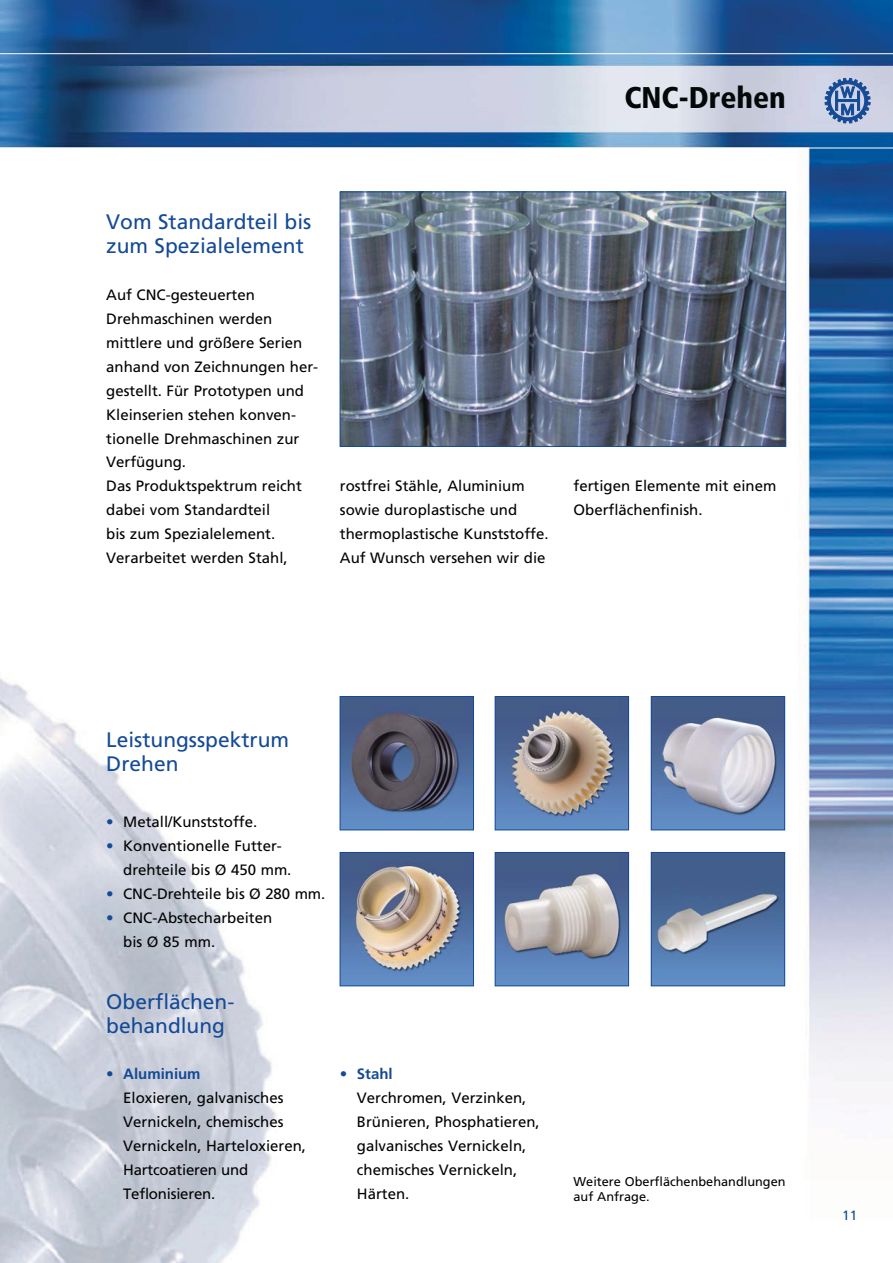
<style>
.page{position:relative;width:893px;height:1263px;background:#fff}
.page>*{position:absolute;margin:0;border:0;box-sizing:border-box;transform-origin:0 0}
.t1{font:900 condensed 30px "Frutiger";color:#040809}
.t2{font:21px/24px "Frutiger";color:#144a96}
.t3{font:15px/24px "Frutiger";color:#010202}
.t4{font:13.5px "Frutiger";color:#144a96}
.t5{font:12.75px/15px "Frutiger";color:#010202}
.s1{color:#144a96}
.s2{font-weight:700;color:#144a96}
</style>
<div class="page">
<img style="left:0;top:1px;width:892px;height:1131px">
<div style="left:0;top:524px;width:558px;height:738px;background:#fff"></div>
<img style="left:0;top:677px;width:277px;height:585px">
<img style="left:342px;top:698px;width:130px;height:130px">
<div style="left:340px;top:696px;width:134px;height:134px;border:1px solid #144a96"></div>
<img style="left:497px;top:698px;width:130px;height:130px">
<div style="left:495px;top:696px;width:134px;height:134px;border:1px solid #144a96"></div>
<img style="left:653px;top:698px;width:130px;height:130px">
<div style="left:651px;top:696px;width:134px;height:134px;border:1px solid #144a96"></div>
<img style="left:342px;top:854px;width:130px;height:130px">
<div style="left:340px;top:852px;width:134px;height:134px;border:1px solid #144a96"></div>
<img style="left:497px;top:854px;width:130px;height:130px">
<div style="left:495px;top:852px;width:134px;height:134px;border:1px solid #144a96"></div>
<img style="left:653px;top:854px;width:130px;height:130px">
<div style="left:651px;top:852px;width:134px;height:134px;border:1px solid #144a96"></div>
<img style="left:342px;top:194px;width:442px;height:251px">
<div style="left:340px;top:192px;width:446px;height:255px;border:1px solid #144a96"></div>
<hr style="left:0;top:148px;width:892px;height:1px;background:#fff">
<hr style="left:0;top:53px;width:892px;height:1px;background:#fff">
<svg style="left:825px;top:78px;width:45px;height:45px;background:#6d8bbb"></svg>
<div style="left:830px;top:84px;width:35px;height:34px;border:1px solid #144a96;border-radius:50%"></div>
<h1 class="t1" style="left:624px;top:86px;width:163px">CNC-Drehen</h1>
<h2 class="t2" style="left:106px;top:212px;width:207px">Vom Standardteil bis zum Spezialelement</h2>
<p class="t3" style="left:106px;top:284px;width:213px">Auf CNC-gesteuerten<br>Drehmaschinen werden mittlere und größere Serien anhand von Zeichnungen her&shy;gestellt. Für Prototypen und<br>Kleinserien stehen konven&shy;tionelle Drehmaschinen zur<br>Verfügung.<br>Das Produktspektrum reicht dabei vom Standardteil<br>bis zum Spezialelement.<br>Verarbeitet werden Stahl,</p>
<p class="t3" style="left:340px;top:475px;width:210px">rostfrei Stähle, Aluminium sowie duroplastische und thermoplastische Kunststoffe.<br>Auf Wunsch versehen wir die</p>
<p class="t3" style="left:573px;top:475px;width:204px">fertigen Elemente mit einem<br>Oberflächenfinish.</p>
<h2 class="t2" style="left:106px;top:730px;width:185px">Leistungsspektrum<br>Drehen</h2>
<p class="t3" style="left:106px;top:811px;width:153px"><span class="s1">•</span> Metall/Kunststoffe.</p>
<p class="t3" style="left:123px;top:835px;width:170px;text-indent:-17px"><span class="s1">•</span> Konventionelle Futter&shy;drehteile bis Ø 450 mm.</p>
<p class="t3" style="left:106px;top:883px;width:221px"><span class="s1">•</span> CNC-Drehteile bis Ø 280 mm.</p>
<p class="t3" style="left:123px;top:907px;width:151px;text-indent:-17px"><span class="s1">•</span> CNC-Abstecharbeiten bis Ø 85 mm.</p>
<h2 class="t2" style="left:106px;top:991px;width:130px">Oberflächen&shy;behandlung</h2>
<p class="t3" style="left:123px;top:1063px;width:184px;text-indent:-17px"><span class="s1">•</span> <span class="s2">Aluminium<br></span>Eloxieren, galvanisches<br>Vernickeln, chemisches<br>Vernickeln, Harteloxieren,<br>Hartcoatieren und<br>Teflonisieren.</p>
<p class="t3" style="left:357px;top:1063px;width:184px;text-indent:-17px"><span class="s1">•</span> <span class="s2">Stahl<br></span>Verchromen, Verzinken,<br>Brünieren, Phosphatieren, galvanisches Vernickeln, chemisches Vernickeln,<br>Härten.</p>
<p class="t5" style="left:573px;top:1175px;width:213px">Weitere Oberflächenbehandlungen auf Anfrage.</p>
<p class="t4" style="left:842px;top:1210px;width:16px">11</p>
</div>
